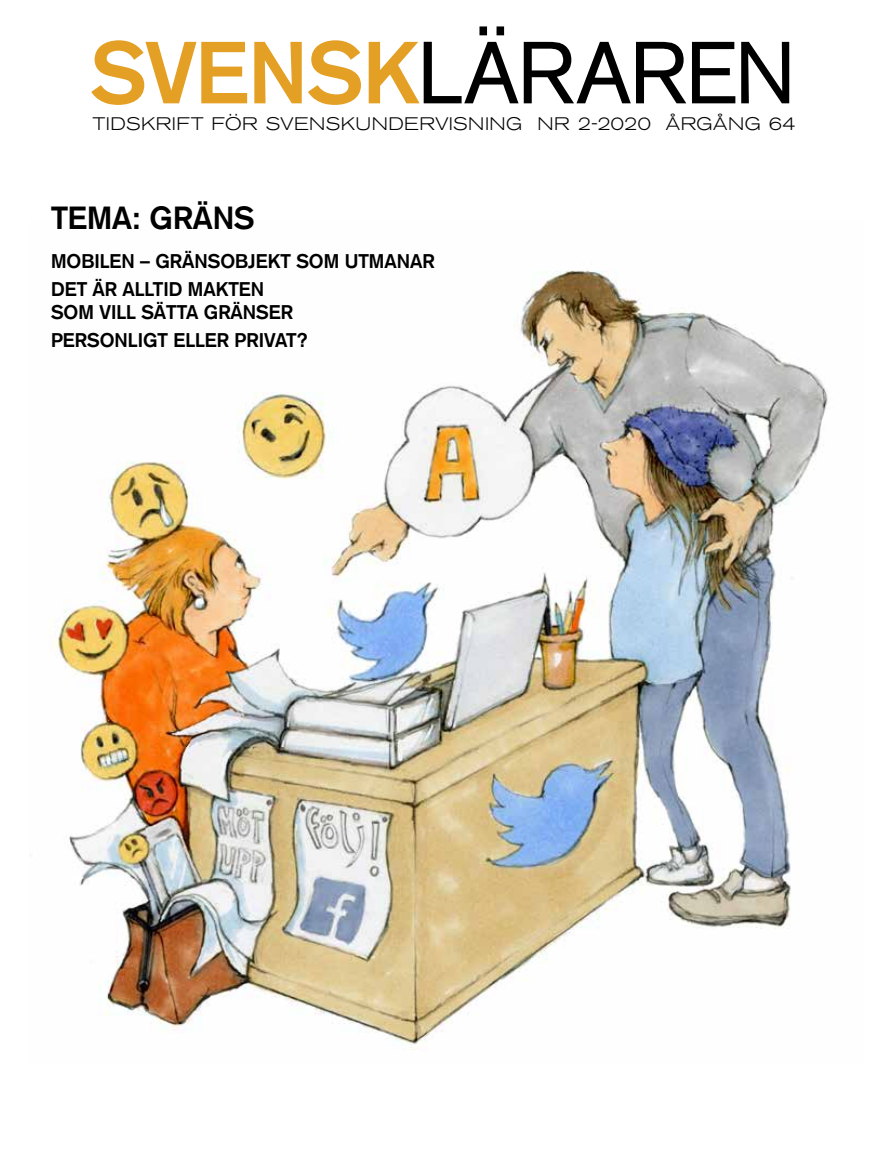
<style>
.page{position:relative;width:893px;height:1149px;background:#fff}
.page>*{position:absolute;margin:0;border:0;box-sizing:border-box;transform-origin:0 0}
.t1{font:87px "Akzidenz Grotesk BE";letter-spacing:-.025em;color:#000}
.t2{font:700 31.5px "Akzidenz Grotesk";color:#000}
.t3{font:700 19.5px/27.6px "Akzidenz Grotesk";color:#000}
.t4{font:300 expanded 18px "Akzidenz Grotesk BE";letter-spacing:.025em;color:#000}
.s1{font-weight:500;color:#e4a024}
</style>
<div class="page">
<img style="left:53px;top:270px;width:775px;height:780px">
<h1 class="t1" style="left:89px;top:21px;width:708px"><span class="s1">SVENSK</span>LÄRAREN</h1>
<p class="t4" style="left:93px;top:114px;width:704px">TIDSKRIFT FÖR SVENSKUNDERVISNING NR 2-2020 ÅRGÅNG 64</p>
<h2 class="t2" style="left:51px;top:199px;width:205px">TEMA: GRÄNS</h2>
<p class="t3" style="left:51px;top:247px;width:385px">MOBILEN – GRÄNSOBJEKT SOM UTMANAR<br>DET ÄR ALLTID MAKTEN</p>
<p class="t3" style="left:51px;top:298px;width:258px">SOM VILL SÄTTA GRÄNSER<br>PERSONLIGT ELLER PRIVAT?</p>
</div>
